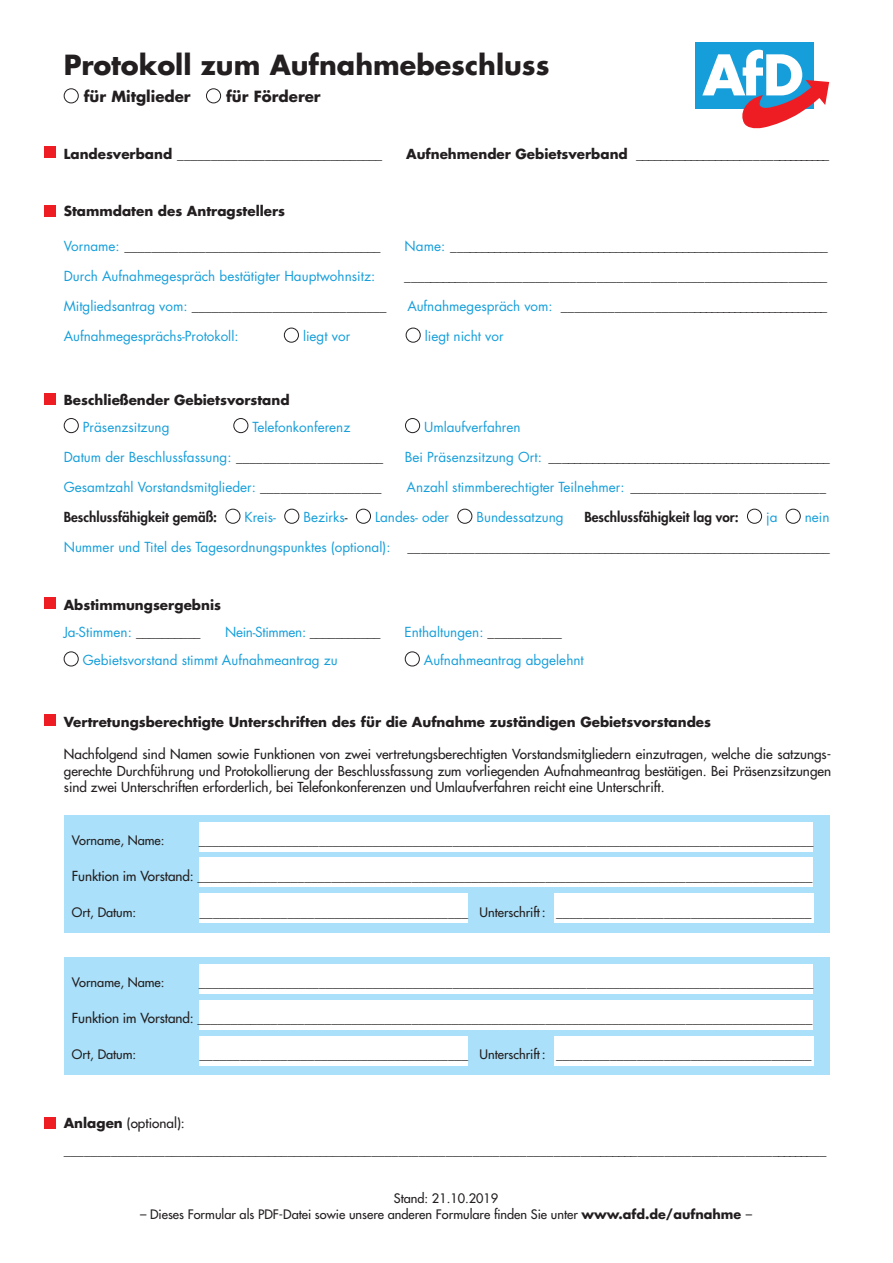
<style>
.page{position:relative;width:893px;height:1263px;background:#fff}
.page>*{position:absolute;margin:0;border:0;box-sizing:border-box;transform-origin:0 0}
.t1{font:700 27px "Futura Std";color:#231f20}
.t2{font:700 15px "Futura Std";color:#231f20}
.t3{font:500 13.5px/16.2px "Futura Std";color:#231f20;text-align:justify}
.t4{font:13.5px/27px "Futura Std";color:#231f20}
.t5{font:13.5px "Futura Std";color:#159eda}
.t6{font:700 13.5px/27px "Futura Std";color:#231f20}
.t7{font:800 13.5px "Futura Std";color:#231f20}
.t8{font:13.5px "Futura Std";letter-spacing:-.025em;color:#159eda}
.t9{font:500 12.75px "Futura Std";color:#231f20}
.s1{font-weight:700}
.s2{color:#159eda}
.s3{color:#231f20}
.s4{font-weight:400;color:#159eda}
.s5{font-weight:400}
.s6{font-size:12.75px}
.s7{font-weight:500}
</style>
<div class="page">
<div style="left:64px;top:88px;width:15px;height:15px;border:1px solid #231f20;border-radius:50%"></div>
<div style="left:206px;top:88px;width:15px;height:15px;border:1px solid #231f20;border-radius:50%"></div>
<div style="left:64px;top:418px;width:15px;height:15px;border:1px solid #231f20;border-radius:50%"></div>
<div style="left:233px;top:418px;width:15px;height:15px;border:1px solid #231f20;border-radius:50%"></div>
<div style="left:405px;top:418px;width:15px;height:15px;border:1px solid #231f20;border-radius:50%"></div>
<div style="left:225px;top:509px;width:15px;height:15px;border:1px solid #231f20;border-radius:50%"></div>
<div style="left:284px;top:509px;width:15px;height:15px;border:1px solid #231f20;border-radius:50%"></div>
<div style="left:356px;top:509px;width:15px;height:15px;border:1px solid #231f20;border-radius:50%"></div>
<div style="left:457px;top:509px;width:15px;height:15px;border:1px solid #231f20;border-radius:50%"></div>
<div style="left:747px;top:509px;width:15px;height:15px;border:1px solid #231f20;border-radius:50%"></div>
<div style="left:786px;top:509px;width:15px;height:15px;border:1px solid #231f20;border-radius:50%"></div>
<div style="left:64px;top:651px;width:15px;height:15px;border:1px solid #231f20;border-radius:50%"></div>
<div style="left:405px;top:651px;width:15px;height:15px;border:1px solid #231f20;border-radius:50%"></div>
<div style="left:694px;top:43px;width:119px;height:66px;background:#159eda"></div>
<svg style="left:702px;top:50px;width:127px;height:79px"></svg>
<div style="left:64px;top:815px;width:765px;height:118px;background:#aae0f9"></div>
<div style="left:64px;top:957px;width:765px;height:118px;background:#aae0f9"></div>
<div style="left:199px;top:822px;width:614px;height:30px;background:#fff"></div>
<div style="left:199px;top:965px;width:614px;height:29px;background:#fff"></div>
<div style="left:199px;top:858px;width:613px;height:29px;background:#fff"></div>
<div style="left:199px;top:1000px;width:613px;height:29px;background:#fff"></div>
<div style="left:199px;top:894px;width:269px;height:29px;background:#fff"></div>
<div style="left:199px;top:1036px;width:269px;height:29px;background:#fff"></div>
<div style="left:554px;top:894px;width:259px;height:29px;background:#fff"></div>
<div style="left:554px;top:1036px;width:259px;height:29px;background:#fff"></div>
<div style="left:284px;top:328px;width:15px;height:15px;border:1px solid #231f20;border-radius:50%"></div>
<div style="left:406px;top:328px;width:15px;height:15px;border:1px solid #231f20;border-radius:50%"></div>
<div style="left:44px;top:598px;width:11px;height:11px;background:#ee1d23"></div>
<div style="left:44px;top:714px;width:11px;height:11px;background:#ee1d23"></div>
<div style="left:44px;top:393px;width:11px;height:12px;background:#ee1d23"></div>
<div style="left:44px;top:205px;width:11px;height:11px;background:#ee1d23"></div>
<div style="left:44px;top:146px;width:11px;height:12px;background:#ee1d23"></div>
<div style="left:44px;top:1117px;width:11px;height:11px;background:#ee1d23"></div>
<h1 class="t1" style="left:64px;top:47px;width:487px">Protokoll zum Aufnahmebeschluss</h1>
<p class="t2" style="left:84px;top:86px;width:108px">für Mitglieder</p>
<p class="t2" style="left:226px;top:86px;width:96px">für Förderer</p>
<p class="t4" style="left:64px;top:141px;width:320px"><span class="s1">Landesverband</span> _______________________________</p>
<p class="t4" style="left:406px;top:141px;width:425px"><span class="s1">Aufnehmender Gebietsverband</span> ________________________________</p>
<p class="t6" style="left:64px;top:197px;width:223px">Stammdaten des Antragstellers</p>
<p class="t4" style="left:64px;top:233px;width:318px"><span class="s2">Vorname:</span> _______________________________________</p>
<p class="t4" style="left:405px;top:233px;width:425px"><span class="s2">Name:</span> _____________________________________________________________</p>
<p class="t5" style="left:64px;top:267px;width:313px">Durch Aufnahmegespräch bestätigter Hauptwohnsitz:</p>
<p class="t4" style="left:404px;top:263px;width:424px">________________________________________________________________</p>
<p class="t4" style="left:64px;top:293px;width:324px"><span class="s2">Mitgliedsantrag vom:</span> _____________________________</p>
<p class="t4" style="left:407px;top:293px;width:422px"><span class="s2">Aufnahmegespräch vom:</span> ___________________________________________</p>
<p class="t5" style="left:64px;top:327px;width:176px">Aufnahmegesprächs-Protokoll:</p>
<p class="t5" style="left:303px;top:327px;width:49px">liegt vor</p>
<p class="t5" style="left:425px;top:327px;width:80px">liegt nicht vor</p>
<p class="t6" style="left:64px;top:386px;width:227px">Beschließender Gebietsvorstand</p>
<p class="t5" style="left:83px;top:418px;width:88px">Präsenzsitzung</p>
<p class="t5" style="left:252px;top:418px;width:99px">Telefonkonferenz</p>
<p class="t5" style="left:424px;top:418px;width:98px">Umlaufverfahren</p>
<p class="t5" style="left:64px;top:449px;width:321px">Datum der Beschlussfassung: <span class="s3">______________________</span></p>
<p class="t4" style="left:405px;top:444px;width:427px"><span class="s2">Bei Präsenzsitzung Ort:</span> ______________________________________________</p>
<p class="t5" style="left:64px;top:479px;width:319px">Gesamtzahl Vorstandsmitglieder: <span class="s3">__________________</span></p>
<p class="t5" style="left:407px;top:479px;width:421px">Anzahl stimmberechtigter Teilnehmer: <span class="s3">_____________________________</span></p>
<p class="t7" style="left:64px;top:509px;width:155px">Beschlussfähigkeit gemäß:</p>
<p class="t5" style="left:245px;top:509px;width:33px">Kreis-</p>
<p class="t5" style="left:303px;top:509px;width:46px">Bezirks<span class="s3">-</span></p>
<p class="t5" style="left:375px;top:509px;width:76px">Landes- oder</p>
<p class="t5" style="left:476px;top:509px;width:89px">Bundessatzung</p>
<p class="t7" style="left:584px;top:509px;width:156px">Beschlussfähigkeit lag vor:</p>
<p class="t5" style="left:766px;top:509px;width:13px">ja</p>
<p class="t5" style="left:805px;top:509px;width:26px">nein</p>
<p class="t5" style="left:64px;top:539px;width:328px">Nummer und Titel des Tagesordnungspunktes (optional):</p>
<p class="t4" style="left:408px;top:534px;width:424px">_________________________________________________________________</p>
<p class="t6" style="left:64px;top:591px;width:159px">Abstimmungsergebnis<br><span class="s4">Ja-Stimmen:</span> <span class="s5">__________</span></p>
<p class="t8" style="left:225px;top:623px;width:157px">Nein-Stimmen: <span class="s3">___________</span></p>
<p class="t5" style="left:404px;top:623px;width:159px">Enthaltungen: <span class="s3">___________</span></p>
<p class="t5" style="left:83px;top:651px;width:257px">Gebietsvorstand stimmt Aufnahmeantrag zu</p>
<p class="t5" style="left:424px;top:651px;width:161px">Aufnahmeantrag abgelehnt</p>
<p class="t6" style="left:64px;top:708px;width:649px">Vertretungsberechtigte Unterschriften des für die Aufnahme zuständigen Gebietsvorstandes</p>
<p class="t3" style="left:64px;top:746px;width:769px">Nachfolgend sind Namen sowie Funktionen von zwei vertretungsberechtigten Vorstandsmitgliedern einzutragen, welche die satzungs&shy;gerechte Durchführung und Protokollierung der Beschlussfassung zum vorliegenden Aufnahmeantrag bestätigen. Bei Präsenzsitzungen sind zwei Unterschriften erforderlich, bei Telefonkonferenzen und Umlaufverfahren reicht eine Unterschrift.</p>
<p class="t9" style="left:72px;top:832px;width:94px">Vorname, Name:</p>
<p class="t3" style="left:199px;top:832px;width:616px">____________________________________________________________________________________________</p>
<p class="t3" style="left:72px;top:868px;width:742px">Funktion im Vorstand: ____________________________________________________________________________________________</p>
<p class="t9" style="left:72px;top:904px;width:66px">Ort, Datum:</p>
<p class="t3" style="left:200px;top:904px;width:613px">________________________________________ <span class="s6">Unterschrift</span> : ______________________________________</p>
<p class="t9" style="left:72px;top:975px;width:94px">Vorname, Name:</p>
<p class="t3" style="left:199px;top:974px;width:616px">____________________________________________________________________________________________</p>
<p class="t3" style="left:72px;top:1010px;width:742px">Funktion im Vorstand: ____________________________________________________________________________________________</p>
<p class="t9" style="left:72px;top:1047px;width:66px">Ort, Datum:</p>
<p class="t3" style="left:200px;top:1046px;width:613px">________________________________________ <span class="s6">Unterschrift</span> : ______________________________________</p>
<p class="t4" style="left:64px;top:1110px;width:764px"><span class="s1">Anlagen</span> <span class="s7">(optional): </span>____________________________________________________________________________________________________________________</p>
<p class="t9" style="left:394px;top:1191px;width:106px">Stand: 21.10.2019</p>
<p class="t9" style="left:140px;top:1206px;width:614px">– Dieses Formular als PDF-Datei sowie unsere anderen Formulare finden Sie unter <span class="s1">www.afd.de/aufnahme</span> –</p>
</div>
